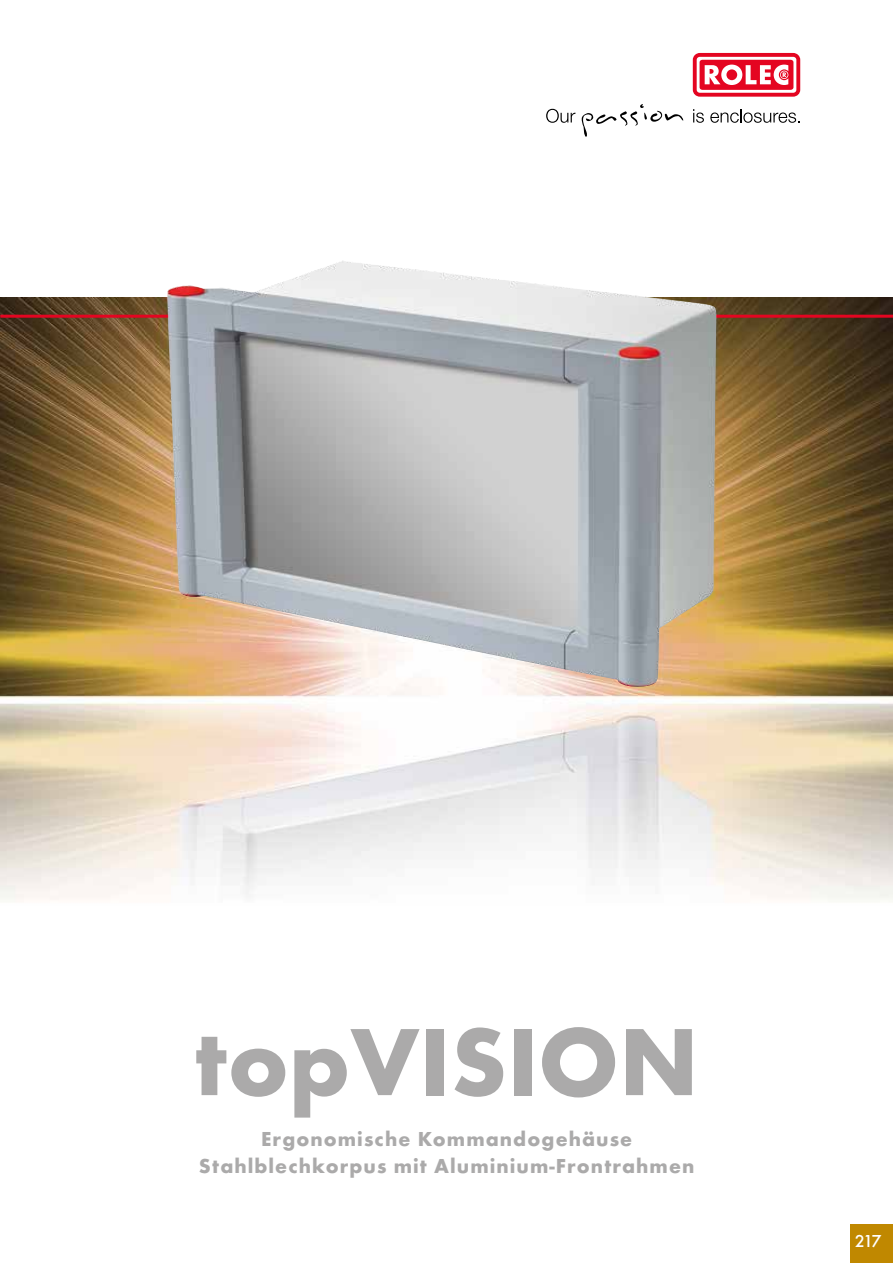
<style>
.page{position:relative;width:893px;height:1263px;background:#fff}
.page>*{position:absolute;margin:0;border:0;box-sizing:border-box;transform-origin:0 0}
.t1{font:700 99px "Futura T";color:#abaaaa}
.t2{font:700 21px/27px "Futura T";letter-spacing:.05em;color:#abaaaa;text-align:center}
.t3{font:500 18px "Futura T";color:#fff}
</style>
<div class="page">
<svg style="left:546px;top:109px;width:29px;height:14px"></svg>
<svg style="left:582px;top:104px;width:101px;height:33px"></svg>
<svg style="left:693px;top:109px;width:11px;height:14px"></svg>
<svg style="left:710px;top:109px;width:90px;height:14px"></svg>
<div style="left:693px;top:53px;width:107px;height:44px;background:linear-gradient(to right,#e40521,#e40622);border-radius:7px"></div>
<svg style="left:697px;top:57px;width:99px;height:36px"></svg>
<div style="left:700px;top:60px;width:93px;height:30px;background:#e40521;border-radius:3px"></div>
<svg style="left:705px;top:65px;width:83px;height:20px"></svg>
<div style="left:850px;top:1225px;width:43px;height:38px;background:#c08800"></div>
<img style="left:0;top:298px;width:893px;height:602px">
<hr style="left:0;top:315px;width:893px;height:3px;background:#e40521">
<img style="left:166px;top:261px;width:552px;height:427px">
<h1 class="t1" style="left:194px;top:1004px;width:506px">topVISION</h1>
<p class="t2" style="left:199px;top:1126px;width:497px">Ergonomische Kommandogehäuse<br>Stahlblechkorpus mit Aluminium-Frontrahmen</p>
<p class="t3" style="left:855px;top:1230px;width:29px">217</p>
</div>
